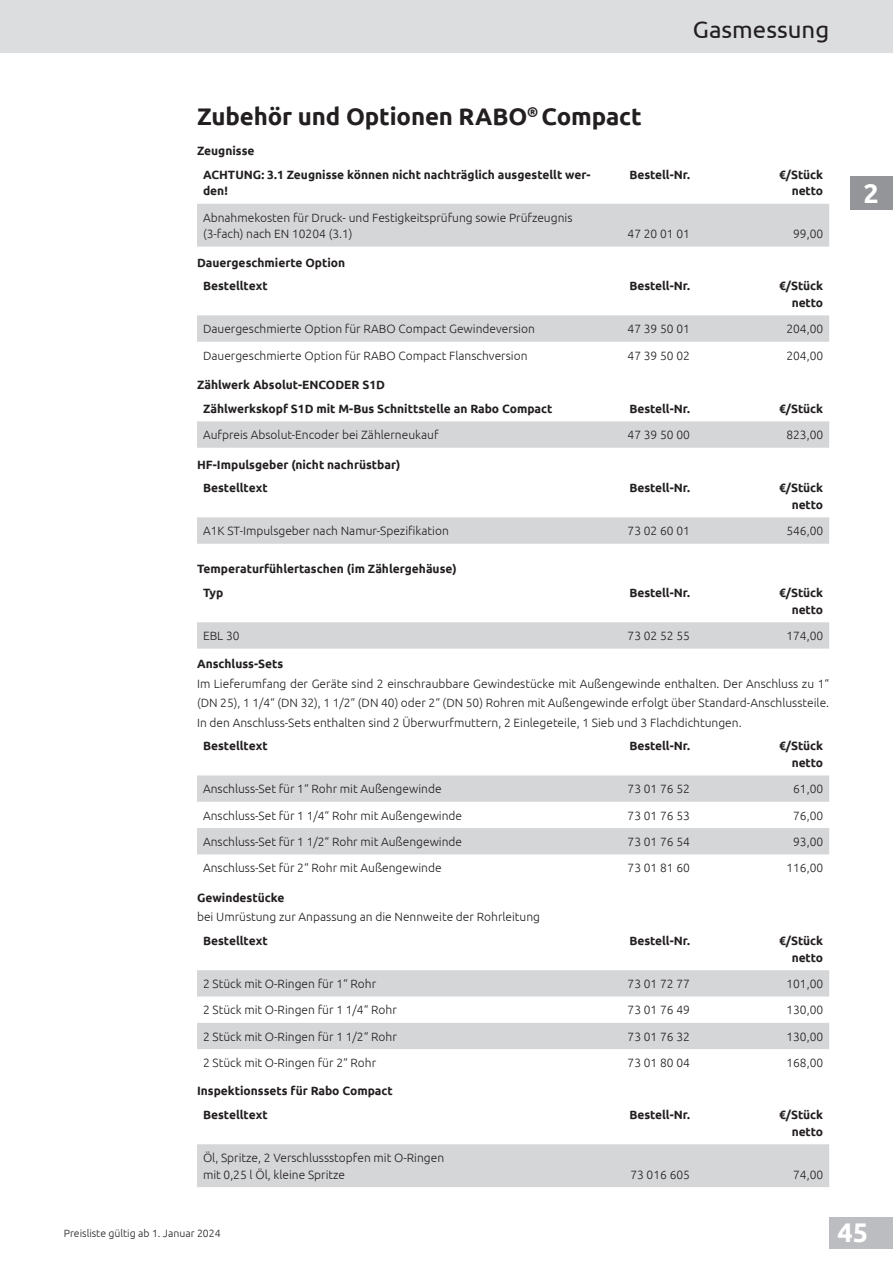
<style>
.page{position:relative;width:893px;height:1263px;background:#fff}
.page>*{position:absolute;margin:0;border:0;box-sizing:border-box;transform-origin:0 0}
.t1{font:700 27px "Ubuntu";color:#fff}
.t2{font:700 24px "Ubuntu";letter-spacing:-.005em;color:#231f20}
.t3{font:24px "Ubuntu";color:#231f20}
.t4{font:300 12px/19.5px "Ubuntu";color:#231f20}
.t5{font:700 12px/16.5px "Ubuntu";color:#231f20;text-align:right}
.t6{font:300 10.5px "Ubuntu";color:#231f20}
</style>
<div class="page">
<div style="left:829px;top:1217px;width:64px;height:32px;background:#bcbdc0"></div>
<div style="left:0;top:0;width:893px;height:53px;background:#dcdddf"></div>
<svg style="left:197px;top:517px;width:632px;height:27px;background:#d6d6d8"></svg>
<svg style="left:197px;top:622px;width:632px;height:27px;background:#d6d6d8"></svg>
<svg style="left:197px;top:775px;width:632px;height:79px;fill:#d5d6d8"></svg>
<div style="left:850px;top:177px;width:43px;height:33px;background:#939598"></div>
<svg style="left:197px;top:970px;width:632px;height:79px;fill:#d5d6d8"></svg>
<div style="left:197px;top:1144px;width:632px;height:43px;background:#d5d6d8"></div>
<div style="left:197px;top:204px;width:632px;height:43px;background:#d5d6d8"></div>
<svg style="left:197px;top:421px;width:632px;height:27px;background:#d6d6d8"></svg>
<svg style="left:197px;top:315px;width:632px;height:27px;background:#d6d6d8"></svg>
<h2 class="t3" style="left:693px;top:15px;width:138px">Gasmessung</h2>
<h2 class="t2" style="left:197px;top:102px;width:446px">Zubehör und Optionen RABO<sup>®</sup> Compact</h2>
<p class="t5" style="left:203px;top:139px;width:389px;line-height:23.9px;text-align:left;text-indent:-6px">Zeugnisse<br>ACHTUNG: 3.1 Zeugnisse können nicht nachträglich ausgestellt wer-</p>
<p class="t5" style="left:203px;top:183px;width:26px">den!</p>
<p class="t5" style="left:629px;top:166px;width:62px">Bestell-Nr.</p>
<p class="t5" style="left:779px;top:166px;width:46px">€/Stück netto</p>
<p class="t4" style="left:203px;top:209px;width:371px;line-height:16.5px">Abnahmekosten für Druck- und Festigkeitsprüfung sowie Prüfzeugnis (3-fach) nach EN 10204 (3.1)</p>
<p class="t5" style="left:203px;top:250px;width:144px;line-height:23.9px;text-align:left;text-indent:-6px">Dauergeschmierte Option<br>Bestelltext</p>
<p class="t4" style="left:628px;top:224px;width:64px">47 20 01 01</p>
<p class="t4" style="left:793px;top:224px;width:32px">99,00</p>
<p class="t5" style="left:629px;top:278px;width:62px">Bestell-Nr.</p>
<p class="t5" style="left:779px;top:278px;width:46px">€/Stück netto</p>
<p class="t4" style="left:203px;top:319px;width:333px">Dauergeschmierte Option für RABO Compact Gewindeversion</p>
<p class="t4" style="left:628px;top:319px;width:64px">47 39 50 01</p>
<p class="t4" style="left:786px;top:319px;width:38px">204,00</p>
<p class="t4" style="left:203px;top:345px;width:326px">Dauergeschmierte Option für RABO Compact Flanschversion</p>
<p class="t4" style="left:628px;top:345px;width:64px">47 39 50 02</p>
<p class="t4" style="left:786px;top:345px;width:38px">204,00</p>
<p class="t5" style="left:203px;top:373px;width:351px;line-height:23.9px;text-align:left;text-indent:-6px">Zählwerk Absolut-ENCODER S1D<br>Zählwerkskopf S1D mit M-Bus Schnittstelle an Rabo Compact</p>
<p class="t5" style="left:629px;top:400px;width:62px">Bestell-Nr.</p>
<p class="t5" style="left:779px;top:400px;width:46px">€/Stück</p>
<p class="t4" style="left:203px;top:425px;width:237px">Aufpreis Absolut-Encoder bei Zählerneukauf</p>
<p class="t4" style="left:628px;top:425px;width:64px">47 39 50 00</p>
<p class="t4" style="left:786px;top:425px;width:38px">823,00</p>
<p class="t5" style="left:203px;top:452px;width:199px;line-height:23.9px;text-align:left;text-indent:-6px">HF-Impulsgeber (nicht nachrüstbar)<br>Bestelltext</p>
<p class="t5" style="left:629px;top:480px;width:62px">Bestell-Nr.</p>
<p class="t5" style="left:779px;top:480px;width:46px">€/Stück netto</p>
<p class="t4" style="left:203px;top:521px;width:247px">A1K ST-Impulsgeber nach Namur-Spezifikation</p>
<p class="t4" style="left:628px;top:521px;width:64px">73 02 60 01</p>
<p class="t4" style="left:786px;top:521px;width:38px">546,00</p>
<p class="t5" style="left:203px;top:557px;width:255px;line-height:23.9px;text-align:left;text-indent:-6px">Temperaturfühlertaschen (im Zählergehäuse)<br>Typ</p>
<p class="t5" style="left:629px;top:585px;width:62px">Bestell-Nr.</p>
<p class="t5" style="left:779px;top:585px;width:46px">€/Stück netto</p>
<p class="t4" style="left:203px;top:626px;width:38px">EBL 30</p>
<p class="t4" style="left:628px;top:626px;width:64px">73 02 52 55</p>
<p class="t4" style="left:786px;top:626px;width:38px">174,00</p>
<p class="t5" style="left:197px;top:655px;width:88px">Anschluss-Sets</p>
<p class="t4" style="left:197px;top:673px;width:634px;text-align:justify">Im Lieferumfang der Geräte sind 2 einschraubbare Gewindestücke mit Außengewinde enthalten. Der Anschluss zu 1“ (DN 25), 1 1/4“ (DN 32), 1 1/2“ (DN 40) oder 2“ (DN 50) Rohren mit Außengewinde erfolgt über Standard-Anschlussteile.<br>In den Anschluss-Sets enthalten sind 2 Überwurfmuttern, 2 Einlegeteile, 1 Sieb und 3 Flachdichtungen.</p>
<p class="t5" style="left:203px;top:738px;width:66px">Bestelltext</p>
<p class="t5" style="left:629px;top:738px;width:62px">Bestell-Nr.</p>
<p class="t5" style="left:779px;top:738px;width:46px">€/Stück netto</p>
<p class="t4" style="left:203px;top:779px;width:240px">Anschluss-Set für 1“ Rohr mit Außengewinde</p>
<p class="t4" style="left:628px;top:779px;width:64px">73 01 76 52</p>
<p class="t4" style="left:793px;top:779px;width:32px">61,00</p>
<p class="t4" style="left:203px;top:805px;width:261px">Anschluss-Set für 1 1/4“ Rohr mit Außengewinde</p>
<p class="t4" style="left:628px;top:805px;width:64px">73 01 76 53</p>
<p class="t4" style="left:793px;top:805px;width:32px">76,00</p>
<p class="t4" style="left:203px;top:831px;width:261px">Anschluss-Set für 1 1/2“ Rohr mit Außengewinde</p>
<p class="t4" style="left:628px;top:831px;width:64px">73 01 76 54</p>
<p class="t4" style="left:793px;top:831px;width:32px">93,00</p>
<p class="t4" style="left:203px;top:858px;width:240px">Anschluss-Set für 2“ Rohr mit Außengewinde</p>
<p class="t4" style="left:628px;top:858px;width:64px">73 01 81 60</p>
<p class="t4" style="left:786px;top:858px;width:38px">116,00</p>
<p class="t5" style="left:197px;top:889px;width:89px">Gewindestücke</p>
<p class="t4" style="left:197px;top:907px;width:345px">bei Umrüstung zur Anpassung an die Nennweite der Rohrleitung</p>
<p class="t5" style="left:203px;top:932px;width:66px">Bestelltext</p>
<p class="t5" style="left:629px;top:932px;width:62px">Bestell-Nr.</p>
<p class="t5" style="left:779px;top:932px;width:46px">€/Stück netto</p>
<p class="t4" style="left:203px;top:974px;width:175px">2 Stück mit O-Ringen für 1“ Rohr</p>
<p class="t4" style="left:628px;top:974px;width:64px">73 01 72 77</p>
<p class="t4" style="left:786px;top:974px;width:38px">101,00</p>
<p class="t4" style="left:203px;top:1000px;width:195px">2 Stück mit O-Ringen für 1 1/4“ Rohr</p>
<p class="t4" style="left:628px;top:1000px;width:64px">73 01 76 49</p>
<p class="t4" style="left:786px;top:1000px;width:38px">130,00</p>
<p class="t4" style="left:203px;top:1026px;width:195px">2 Stück mit O-Ringen für 1 1/2“ Rohr</p>
<p class="t4" style="left:628px;top:1026px;width:64px">73 01 76 32</p>
<p class="t4" style="left:786px;top:1026px;width:38px">130,00</p>
<p class="t4" style="left:203px;top:1053px;width:175px">2 Stück mit O-Ringen für 2“ Rohr</p>
<p class="t4" style="left:628px;top:1053px;width:64px">73 01 80 04</p>
<p class="t4" style="left:786px;top:1053px;width:38px">168,00</p>
<p class="t5" style="left:203px;top:1079px;width:191px;line-height:23.9px;text-align:left;text-indent:-6px">Inspektionssets für Rabo Compact<br>Bestelltext</p>
<p class="t5" style="left:629px;top:1106px;width:62px">Bestell-Nr.</p>
<p class="t5" style="left:779px;top:1106px;width:46px">€/Stück netto</p>
<p class="t4" style="left:203px;top:1149px;width:243px;line-height:16.5px">Öl, Spritze, 2 Verschlussstopfen mit O-Ringen mit 0,25 l Öl, kleine Spritze</p>
<p class="t4" style="left:630px;top:1164px;width:61px">73 016 605</p>
<p class="t4" style="left:793px;top:1164px;width:32px">74,00</p>
<h1 class="t1" style="left:864px;top:177px;width:17px">2</h1>
<p class="t6" style="left:64px;top:1227px;width:158px">Preisliste gültig ab 1. Januar 2024</p>
<h1 class="t1" style="left:836px;top:1216px;width:33px">455</h1>
</div>
